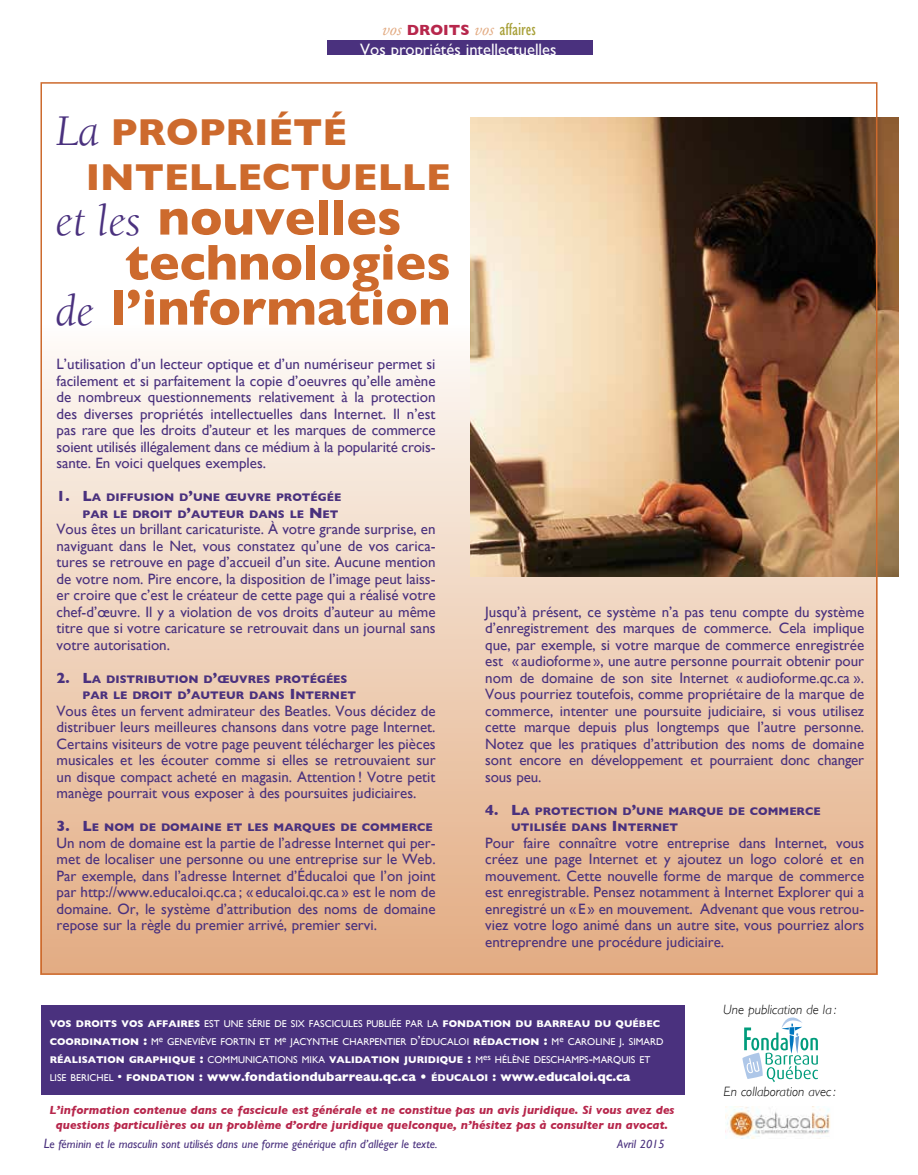
<style>
.page{position:relative;width:918px;height:1175px;background:#fff}
.page>*{position:absolute;margin:0;border:0;box-sizing:border-box;transform-origin:0 0}
.t1{font:700 51px "Gill Sans";color:#cd6a2d}
.t2{font:700 38.25px/45px "Gill Sans";color:#cd6a2d}
.t3{font:condensed 18px "Gill Sans";color:#a8a038}
.t4{font:16.5px "Gill Sans";color:#fff}
.t5{font:15px/16.5px "Gill Sans";color:#4a317e;text-align:justify}
.t6{font:italic 300 13.5px "Gill Sans";color:#000}
.t7{font:700 13.2px "Gill Sans";color:#fff}
.t8{font:italic 700 12px/15px "Gill Sans";color:#b7274c;text-align:center}
.t9{font:italic 12px "Gill Sans";color:#4a317e}
.t10{font:700 11.25px/16.5px "Gill Sans";color:#4a317e}
.t11{font:9.9px/18px "Gill Sans";color:#fff}
.s1{font-family:"Adobe Garamond Pro";font-style:italic;font-stretch:normal;color:#e3ac84}
.s2{font-weight:700;font-stretch:normal;font-size:15px;color:#b7274c}
.s3{font-family:"Berkeley";font-weight:400;font-style:italic;font-size:45px;color:#4a317e}
.s4{font-size:15px}
.s5{font-weight:700}
.s6{font-weight:700;font-size:13.2px}
.s7{font-size:13.2px}
.s8{font-weight:400;font-size:9.9px}
.s9{font-weight:400}
.s10{font-size:9.9px}
.s11{font-style:inherit}
.s12{font-size:13.5px}
</style>
<div class="page">
<div style="left:40px;top:325px;width:838px;height:649px;background:linear-gradient(to bottom,#fcfaf6,#e2ab80)"></div>
<div style="left:327px;top:41px;width:266px;height:14px;background:#4a317e"></div>
<img style="left:471px;top:117px;width:427px;height:459px">
<div style="left:41px;top:1005px;width:644px;height:89px;background:#4a317e"></div>
<img style="left:726px;top:1106px;width:104px;height:32px">
<svg style="left:742px;top:1017px;width:76px;height:65px"></svg>
<p class="t3" style="left:382px;top:20px;width:156px"><span class="s1">vos</span> <span class="s2">DROITS</span> <span class="s1">vos</span> affaires</p>
<p class="t4" style="left:360px;top:40px;width:198px">Vos propriétés intellectuelles</p>
<h2 class="t2" style="left:86px;top:108px;width:367px;text-indent:-30px"><span class="s3">La</span> PROPRIÉTÉ<br>INTELLECTUELLE</h2>
<h1 class="t1" style="left:56px;top:177px;width:347px"><span class="s3">et les</span> nouvelles</h1>
<h1 class="t1" style="left:125px;top:222px;width:327px">technologies</h1>
<h1 class="t1" style="left:56px;top:267px;width:396px"><span class="s3">de</span> l’information</h1>
<p class="t5" style="left:57px;top:356px;width:381px">L’utilisation d’un lecteur optique et d’un numériseur permet si facilement et si parfaitement la copie d’oeuvres qu’elle amène de nombreux questionnements relativement à la protection des diverses propriétés intellectuelles dans Internet. Il n’est pas rare que les droits d’auteur et les marques de commerce soient utilisés illégalement dans ce médium à la popularité crois&shy;sante. En voici quelques exemples.</p>
<p class="t10" style="left:57px;top:489px;width:286px;text-align:right"><span class="s4">1. L</span>A DIFFUSION D<span class="s4">’</span>UNE ŒUVRE PROTÉGÉE<br>PAR LE DROIT D<span class="s4">’</span>AUTEUR DANS LE <span class="s4">N</span> ET</p>
<p class="t5" style="left:57px;top:521px;width:381px">Vous êtes un brillant caricaturiste. À votre grande surprise, en naviguant dans le Net, vous constatez qu’une de vos carica&shy;tures se retrouve en page d’accueil d’un site. Aucune mention de votre nom. Pire encore, la disposition de l’image peut laiss&shy;er croire que c’est le créateur de cette page qui a réalisé votre chef-d’œuvre. Il y a violation de vos droits d’auteur au même titre que si votre caricature se retrouvait dans un journal sans votre autorisation.</p>
<p class="t10" style="left:82px;top:670px;width:275px;text-indent:-26px"><span class="s4">2. L</span>A DISTRIBUTION D<span class="s4">’</span>ŒUVRES PROTÉGÉES<br>PAR LE DROIT D<span class="s4">’</span>AUTEUR DANS <span class="s4">I</span> NTERNET</p>
<p class="t5" style="left:57px;top:702px;width:381px">Vous êtes un fervent admirateur des Beatles. Vous décidez de distribuer leurs meilleures chansons dans votre page Internet.<br>Certains visiteurs de votre page peuvent télécharger les pièces musicales et les écouter comme si elles se retrouvaient sur un disque compact acheté en magasin. Attention ! Votre petit manège pourrait vous exposer à des poursuites judiciaires.</p>
<p class="t10" style="left:57px;top:819px;width:378px"><span class="s4">3. L</span>E NOM DE DOMAINE ET LES MARQUES DE COMMERCE</p>
<p class="t5" style="left:57px;top:834px;width:381px">Un nom de domaine est la partie de l’adresse Internet qui per&shy;met de localiser une personne ou une entreprise sur le Web.<br>Par exemple, dans l’adresse Internet d’Éducaloi que l’on joint par http://www.educaloi.qc.ca ; « educaloi.qc.ca » est le nom de domaine. Or, le système d’attribution des noms de domaine repose sur la règle du premier arrivé, premier servi.</p>
<p class="t5" style="left:485px;top:603px;width:381px">Jusqu’à présent, ce système n’a pas tenu compte du système d’enregistrement des marques de commerce. Cela implique que, par exemple, si votre marque de commerce enregistrée est « audioforme », une autre personne pourrait obtenir pour nom de domaine de son site Internet « audioforme.qc.ca ».<br>Vous pourriez toutefois, comme propriétaire de la marque de commerce, intenter une poursuite judiciaire, si vous utilisez cette marque depuis plus longtemps que l’autre personne.<br>Notez que les pratiques d’attribution des noms de domaine sont encore en développement et pourraient donc changer sous peu.</p>
<p class="t10" style="left:511px;top:802px;width:311px;text-indent:-26px"><span class="s4">4. L</span>A PROTECTION D<span class="s4">’</span>UNE MARQUE DE COMMERCE<br>UTILISÉE DANS <span class="s4">I</span> NTERNET</p>
<p class="t5" style="left:485px;top:834px;width:381px">Pour faire connaître votre entreprise dans Internet, vous créez une page Internet et y ajoutez un logo coloré et en mouvement. Cette nouvelle forme de marque de commerce est enregistrable. Pensez notamment à Internet Explorer qui a enregistré un «E» en mouvement. Advenant que vous retrou&shy;viez votre logo animé dans un autre site, vous pourriez alors entreprendre une procédure judiciaire.</p>
<p class="t11" style="left:50px;top:1014px;width:615px"><span class="s5">VOS DROITS VOS AFFAIRES</span> EST UNE SÉRIE DE SIX FASCICULES PUBLIÉE PAR LA <span class="s5">FONDATION DU BARREAU DU QUÉBEC<br>COORDINATION</span> <span class="s6">:</span> M<sup>e</sup> GENEVIÈVE FORTIN ET M<sup>e</sup> JACYNTHE CHARPENTIER D<span class="s7">’</span>ÉDUCALOI <span class="s5">RÉDACTION</span> <span class="s6">:</span> M<sup>e</sup> CAROLINE J<span class="s7">.</span> SIMARD<br><span class="s5">RÉALISATION GRAPHIQUE</span> <span class="s6">:</span> COMMUNICATIONS MIKA <span class="s5">VALIDATION JURIDIQUE</span> <span class="s6">:</span> M<sup>es</sup> HÉLÈNE DESCHAMPS<span class="s7">-</span>MARQUIS ET</p>
<p class="t7" style="left:50px;top:1066px;width:582px"><span class="s8">LISE BERICHEL</span> <span class="s9">•</span> <span class="s10">FONDATION</span> <span class="s11">:</span> www.fondationdubarreau.qc.ca • <span class="s10">ÉDUCALOI</span> <span class="s11">:</span> www.educaloi.qc.ca</p>
<p class="t8" style="left:50px;top:1102px;width:626px">L’information contenue dans ce fascicule est générale et ne constitue pas un avis juridique. Si vous avez des questions particulières ou un problème d’ordre juridique quelconque, n’hésitez pas à consulter un avocat.</p>
<p class="t9" style="left:44px;top:1137px;width:395px"><span class="s12">L</span>e féminin et le masculin sont utilisés dans une forme générique afin d’alléger le texte.</p>
<p class="t9" style="left:617px;top:1137px;width:49px">Avril 2015</p>
<p class="t6" style="left:723px;top:1001px;width:115px">Une publication de la :</p>
<p class="t6" style="left:724px;top:1083px;width:114px">En collaboration avec :</p>
</div>
